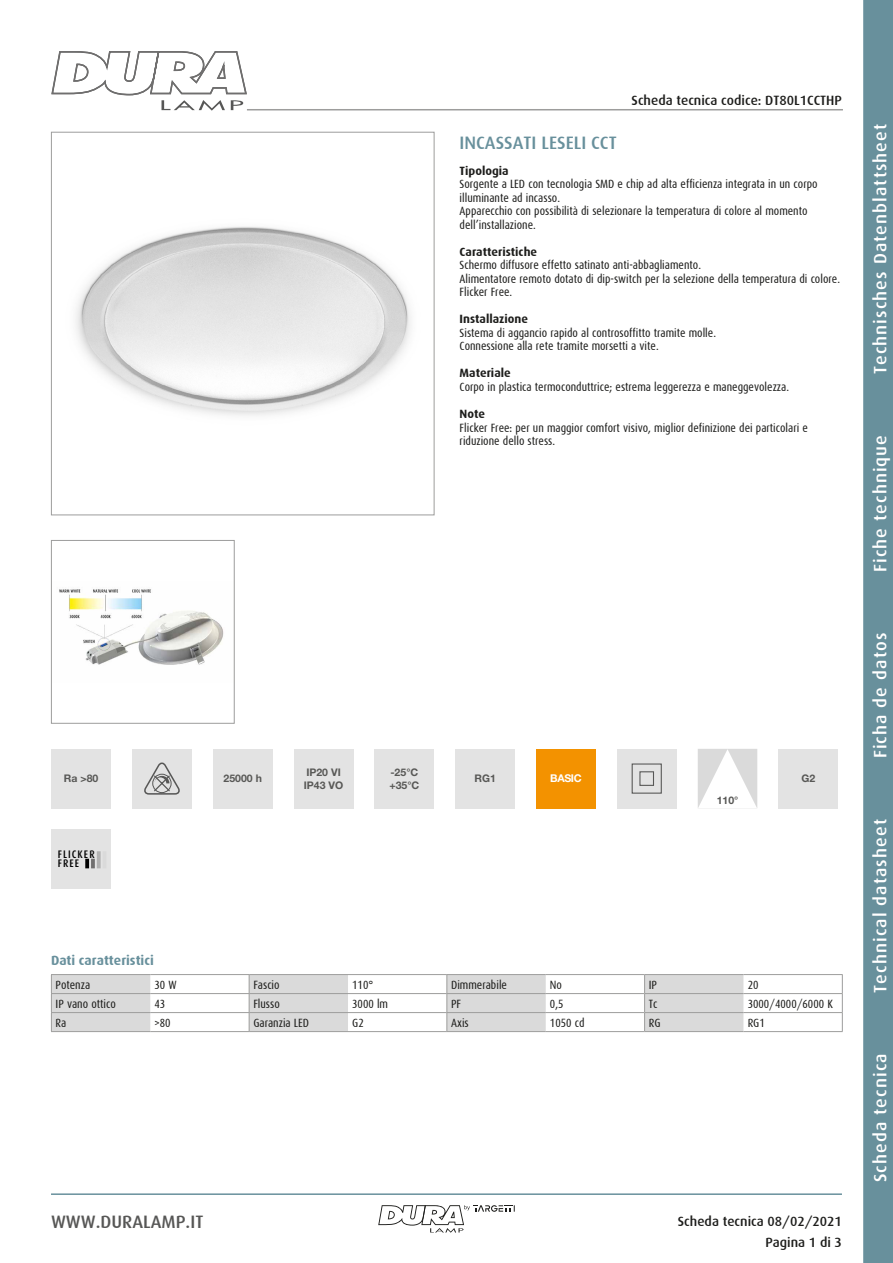
<style>
.page{position:relative;width:893px;height:1263px;background:#fff}
.page>*{position:absolute;margin:0;border:0;box-sizing:border-box;transform-origin:0 0}
.t1{font:500 18px "Dax";letter-spacing:.06em;color:#fff}
.t2{font:500 18px "Dax";color:#68909c}
.t3{font:500 18px "Dax";color:#575756}
.t4{font:500 13.5px/21.3px "Dax";color:#1d1d1b;text-align:right}
.t5{font:700 13.5px "Dax";color:#68909c}
.t6{font:12px/13.5px "Dax Condensed";color:#1d1d1b}
.t7{font:700 12px "Dax";color:#1d1d1b}
.t8{font:500 10.95px/9.3px "Dax Condensed";letter-spacing:.1em;color:#000}
.t9{font:700 10.65px "Helvetica Neue LT Std";letter-spacing:-.03em;color:#fff}
.t10{font:700 10.5px/12.6px "Helvetica Neue LT Std";color:#585856}
</style>
<div class="page">
<svg style="left:863px;top:0;width:30px;height:1263px;background:#6b929e"></svg>
<hr style="left:51px;top:1193px;width:791px;height:2px;background:#68909c">
<svg style="left:51px;top:51px;width:197px;height:60px"></svg>
<svg style="left:378px;top:1205px;width:137px;height:28px"></svg>
<hr style="left:247px;top:109px;width:596px;height:1px;background:#9d9d9c">
<img style="left:75px;top:226px;width:336px;height:190px">
<div style="left:51px;top:132px;width:383px;height:383px;border:1px solid #9d9d9c"></div>
<img style="left:59px;top:589px;width:165px;height:76px">
<div style="left:51px;top:540px;width:184px;height:184px;border:1px solid #9d9d9c"></div>
<div style="left:51px;top:749px;width:60px;height:59px;background:#e3e3e3"></div>
<div style="left:617px;top:749px;width:59px;height:59px;background:#e3e3e3"></div>
<div style="left:632px;top:763px;width:30px;height:31px;border:1px solid #575756"></div>
<div style="left:639px;top:771px;width:15px;height:15px;border:1px solid #575756"></div>
<div style="left:375px;top:749px;width:59px;height:59px;background:#e3e3e3"></div>
<div style="left:132px;top:749px;width:60px;height:59px;background:#e3e3e3"></div>
<svg style="left:144px;top:762px;width:36px;height:33px"></svg>
<svg style="left:698px;top:749px;width:59px;height:59px"></svg>
<div style="left:455px;top:749px;width:60px;height:59px;background:#e3e3e3"></div>
<div style="left:213px;top:749px;width:60px;height:59px;background:#e3e3e3"></div>
<div style="left:778px;top:749px;width:60px;height:59px;background:#e3e3e3"></div>
<div style="left:536px;top:749px;width:60px;height:59px;background:#f39200"></div>
<div style="left:294px;top:749px;width:59px;height:59px;background:#e3e3e3"></div>
<div style="left:51px;top:830px;width:60px;height:59px;background:#e3e3e3"></div>
<hr style="left:103px;top:851px;width:3px;height:17px;background:#dadada">
<svg style="left:85px;top:859px;width:10px;height:9px"></svg>
<svg style="left:97px;top:851px;width:4px;height:17px"></svg>
<hr style="left:743px;top:974px;width:100px;height:1px;background:#9d9d9c">
<hr style="left:743px;top:993px;width:100px;height:1px;background:#9d9d9c">
<hr style="left:743px;top:1012px;width:100px;height:1px;background:#9d9d9c">
<svg style="left:842px;top:975px;width:1px;height:56px"></svg>
<hr style="left:51px;top:1031px;width:99px;height:1px;background:#9d9d9c">
<hr style="left:150px;top:1031px;width:99px;height:1px;background:#9d9d9c">
<hr style="left:348px;top:1031px;width:99px;height:1px;background:#9d9d9c">
<hr style="left:546px;top:1031px;width:99px;height:1px;background:#9d9d9c">
<hr style="left:743px;top:1031px;width:100px;height:1px;background:#9d9d9c">
<hr style="left:249px;top:1031px;width:99px;height:1px;background:#9d9d9c">
<hr style="left:447px;top:1031px;width:99px;height:1px;background:#9d9d9c">
<svg style="left:51px;top:974px;width:692px;height:57px"></svg>
<hr style="left:645px;top:1031px;width:98px;height:1px;background:#9d9d9c">
<p class="t4" style="left:632px;top:90px;width:212px">Scheda tecnica codice: DT80L1CCTHP</p>
<h1 class="t2" style="left:460px;top:132px;width:159px">INCASSATI LESELI CCT</h1>
<p class="t7" style="left:460px;top:164px;width:51px">Tipologia</p>
<p class="t6" style="left:460px;top:178px;width:359px">Sorgente a LED con tecnologia SMD e chip ad alta efficienza integrata in un corpo illuminante ad incasso.<br>Apparecchio con possibilità di selezionare la temperatura di colore al momento dell’installazione.</p>
<p class="t7" style="left:460px;top:245px;width:79px">Caratteristiche</p>
<p class="t6" style="left:460px;top:259px;width:382px">Schermo diffusore effetto satinato anti-abbagliamento.<br>Alimentatore remoto dotato di dip-switch per la selezione della temperatura di colore.<br>Flicker Free.</p>
<p class="t7" style="left:460px;top:313px;width:70px">Installazione</p>
<p class="t6" style="left:460px;top:326px;width:258px">Sistema di aggancio rapido al controsoffitto tramite molle.<br>Connessione alla rete tramite morsetti a vite.</p>
<p class="t7" style="left:460px;top:367px;width:53px">Materiale</p>
<p class="t6" style="left:460px;top:380px;width:331px">Corpo in plastica termoconduttrice; estrema leggerezza e maneggevolezza.</p>
<p class="t7" style="left:460px;top:407px;width:27px">Note</p>
<p class="t6" style="left:460px;top:421px;width:350px">Flicker Free: per un maggior comfort visivo, miglior definizione dei particolari e riduzione dello stress.</p>
<p class="t10" style="left:64px;top:772px;width:36px">Ra &gt;80</p>
<p class="t10" style="left:389px;top:766px;width:31px">-25°C +35°C</p>
<p class="t10" style="left:304px;top:766px;width:41px">IP20 VI<br>IP43 VO</p>
<p class="t9" style="left:550px;top:771px;width:33px">BASIC</p>
<p class="t10" style="left:224px;top:772px;width:40px">25000 h</p>
<p class="t10" style="left:474px;top:772px;width:23px">RG1</p>
<p class="t10" style="left:801px;top:772px;width:15px">G2</p>
<p class="t8" style="left:58px;top:850px;width:38px">FLICKER<br>FREE</p>
<p class="t10" style="left:717px;top:794px;width:23px">110°</p>
<p class="t5" style="left:51px;top:953px;width:104px">Dati caratteristici</p>
<p class="t6" style="left:56px;top:978px;width:36px">Potenza</p>
<p class="t6" style="left:155px;top:978px;width:24px">30 W</p>
<p class="t6" style="left:253px;top:978px;width:28px">Fascio</p>
<p class="t6" style="left:352px;top:978px;width:23px">110°</p>
<p class="t6" style="left:451px;top:978px;width:57px">Dimmerabile</p>
<p class="t6" style="left:550px;top:978px;width:14px">No</p>
<p class="t6" style="left:649px;top:978px;width:10px">IP</p>
<p class="t6" style="left:748px;top:978px;width:12px">20</p>
<p class="t6" style="left:56px;top:997px;width:62px">IP vano ottico</p>
<p class="t6" style="left:154px;top:997px;width:12px">43</p>
<p class="t6" style="left:253px;top:997px;width:28px">Flusso</p>
<p class="t6" style="left:352px;top:997px;width:37px">3000 lm</p>
<p class="t6" style="left:451px;top:997px;width:11px">PF</p>
<p class="t6" style="left:550px;top:997px;width:15px">0,5</p>
<p class="t6" style="left:649px;top:997px;width:10px">Tc</p>
<p class="t6" style="left:748px;top:997px;width:87px">3000/4000/6000 K</p>
<p class="t6" style="left:56px;top:1016px;width:12px">Ra</p>
<p class="t6" style="left:154px;top:1016px;width:18px">&gt;80</p>
<p class="t6" style="left:253px;top:1016px;width:57px">Garanzia LED</p>
<p class="t6" style="left:352px;top:1016px;width:13px">G2</p>
<p class="t6" style="left:451px;top:1016px;width:19px">Axis</p>
<p class="t6" style="left:550px;top:1016px;width:36px">1050 cd</p>
<p class="t6" style="left:649px;top:1016px;width:13px">RG</p>
<p class="t6" style="left:748px;top:1016px;width:19px">RG1</p>
<h1 class="t3" style="left:51px;top:1212px;width:154px">WWW.DURALAMP.IT</h1>
<p class="t4" style="left:678px;top:1211px;width:166px">Scheda tecnica 08/02/2021<br>Pagina 1 di 3</p>
<h1 class="t1" style="left:870px;top:374px;width:252px;rotate:-90deg">Technisches Datenblattsheet</h1>
<h1 class="t1" style="left:870px;top:572px;width:139px;rotate:-90deg">Fiche technique</h1>
<h1 class="t1" style="left:870px;top:758px;width:127px;rotate:-90deg">Ficha de datos</h1>
<h1 class="t1" style="left:870px;top:993px;width:175px;rotate:-90deg">Technical datasheet</h1>
<h1 class="t1" style="left:870px;top:1182px;width:130px;rotate:-90deg">Scheda tecnica</h1>
</div>
